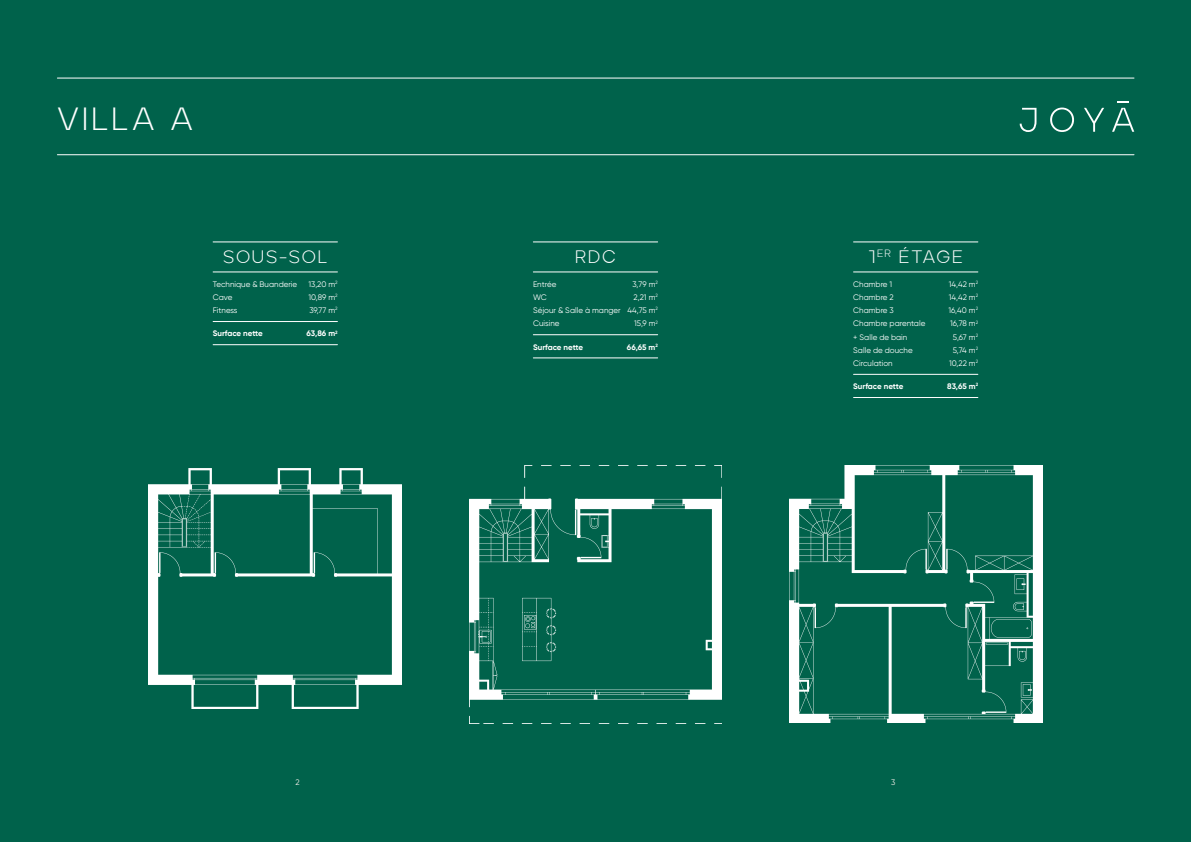
<style>
.page{position:relative;width:1191px;height:842px;background:#00624b}
.page>*{position:absolute;margin:0;border:0;box-sizing:border-box;transform-origin:0 0}
.t1{font:300 32px "Jeko";letter-spacing:.1em;color:#fff}
.t2{font:300 18px "Jeko";letter-spacing:.095em;color:#fff}
.t3{font:8px/13.2px "Gilroy";color:#fff}
.t4{font:700 8px "Gilroy";letter-spacing:-.005em;color:#fff}
.t5{font:8px "Gilroy";color:#f4eee9}
</style>
<div class="page">
<hr style="left:533px;top:242px;width:124px;height:1px;background:#fff">
<hr style="left:533px;top:272px;width:124px;height:1px;background:#fff">
<hr style="left:533px;top:334px;width:124px;height:1px;background:#fff">
<hr style="left:533px;top:358px;width:124px;height:1px;background:#fff">
<hr style="left:57px;top:78px;width:1077px;height:1px;background:#fff">
<hr style="left:57px;top:154px;width:1077px;height:1px;background:#fff">
<svg style="left:1019px;top:108px;width:17px;height:24px"></svg>
<svg style="left:1050px;top:108px;width:24px;height:24px"></svg>
<svg style="left:1084px;top:108px;width:20px;height:24px"></svg>
<svg style="left:1112px;top:101px;width:22px;height:31px"></svg>
<svg style="left:148px;top:468px;width:254px;height:241px"></svg>
<svg style="left:469px;top:465px;width:253px;height:259px"></svg>
<svg style="left:789px;top:465px;width:254px;height:258px"></svg>
<hr style="left:853px;top:242px;width:125px;height:1px;background:#fff">
<hr style="left:853px;top:272px;width:125px;height:1px;background:#fff">
<hr style="left:853px;top:374px;width:125px;height:1px;background:#fff">
<hr style="left:853px;top:397px;width:125px;height:1px;background:#fff">
<hr style="left:213px;top:242px;width:124px;height:1px;background:#fff">
<hr style="left:213px;top:272px;width:124px;height:1px;background:#fff">
<hr style="left:213px;top:321px;width:124px;height:1px;background:#fff">
<hr style="left:213px;top:344px;width:124px;height:1px;background:#fff">
<h1 class="t1" style="left:57px;top:100px;width:138px">VILLA A</h1>
<h2 class="t2" style="left:223px;top:247px;width:105px">SOUS-SOL</h2>
<p class="t3" style="left:213px;top:277px;width:86px">Technique &amp; Buanderie<br>Cave<br>Fitness</p>
<p class="t3" style="left:308px;top:277px;width:31px;text-align:justify">13,20 m<sup>2<br></sup>10,89 m<sup>2<br></sup>39,77 m<sup>2</sup></p>
<p class="t4" style="left:213px;top:328px;width:51px">Surface nette</p>
<p class="t4" style="left:306px;top:328px;width:33px">63,86 m<sup>2</sup></p>
<h2 class="t2" style="left:575px;top:247px;width:42px">RDC</h2>
<p class="t3" style="left:627px;top:277px;width:32px;text-align:right">3,79 m<sup>2<br></sup>2,21 m<sup>2<br></sup>44,75 m<sup>2<br></sup>15,9 m<sup>2</sup></p>
<p class="t4" style="left:627px;top:342px;width:32px">66,65 m<sup>2</sup></p>
<p class="t3" style="left:533px;top:277px;width:89px">Entrée<br>WC<br>Séjour &amp; Salle à manger<br>Cuisine</p>
<p class="t4" style="left:533px;top:342px;width:51px">Surface nette</p>
<h2 class="t2" style="left:868px;top:247px;width:96px">1<sup>ER</sup> ÉTAGE</h2>
<p class="t3" style="left:853px;top:277px;width:74px">Chambre 1<br>Chambre 2<br>Chambre 3<br>Chambre parentale + Salle de bain<br>Salle de douche<br>Circulation</p>
<p class="t3" style="left:948px;top:277px;width:31px;text-align:center">14,42 m<sup>2<br></sup>14,42 m<sup>2<br></sup>16,40 m<sup>2<br></sup>16,78 m<sup>2<br></sup>5,67 m<sup>2<br></sup>5,74 m<sup>2<br></sup>10,22 m<sup>2</sup></p>
<p class="t4" style="left:853px;top:381px;width:51px">Surface nette</p>
<p class="t4" style="left:947px;top:381px;width:32px">83,65 m<sup>2</sup></p>
<p class="t5" style="left:296px;top:778px;width:6px">2</p>
<p class="t5" style="left:891px;top:778px;width:6px">3</p>
</div>
